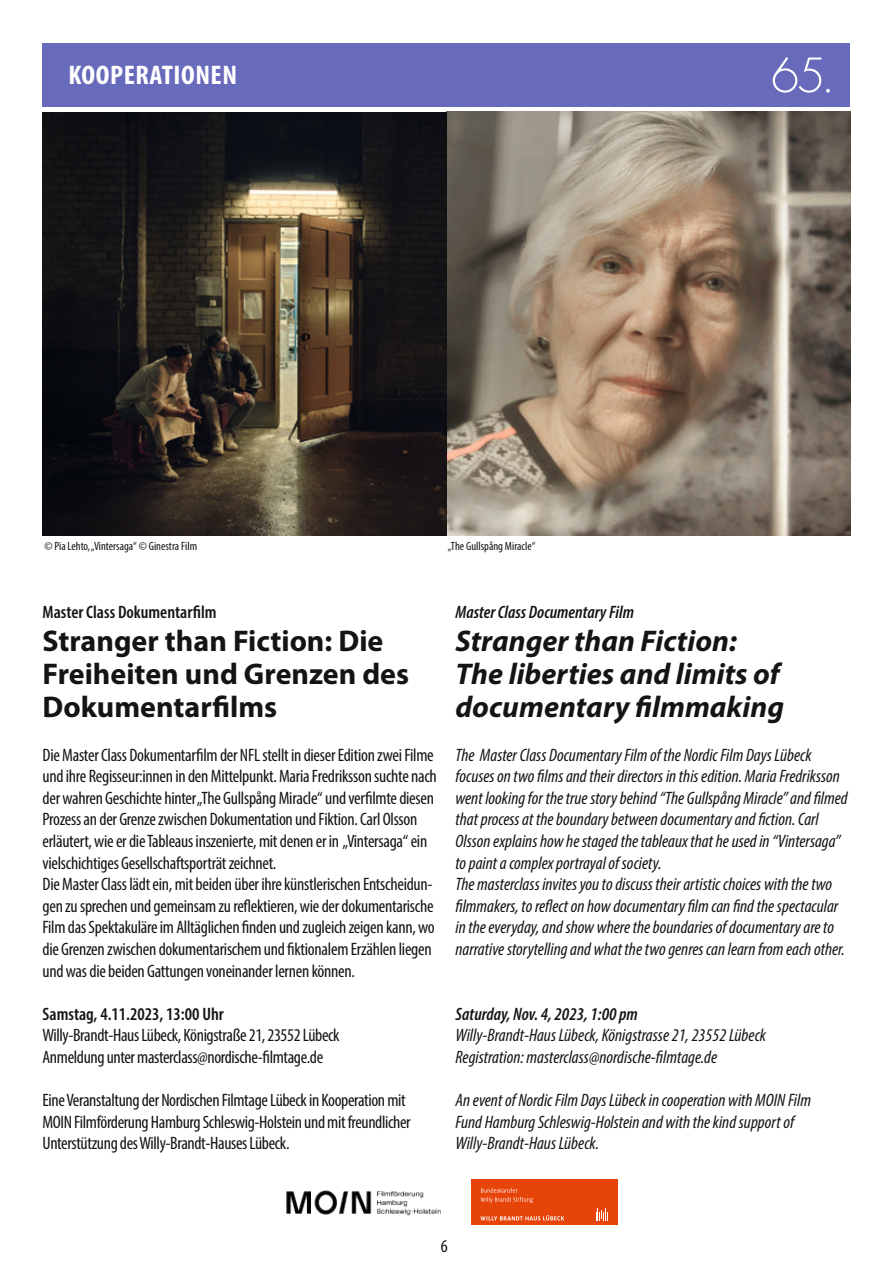
<style>
.page{position:relative;width:893px;height:1263px;background:#fff}
.page>*{position:absolute;margin:0;border:0;box-sizing:border-box;transform-origin:0 0}
.t1{font:italic 700 30px/33.2px "Myriad Pro";color:#131413}
.t2{font:700 30px/33.2px "Myriad Pro";color:#131413}
.t3{font:700 condensed 27px "Myriad Pro";letter-spacing:.02em;color:#fff;scale:1.05 1}
.t4{font:condensed 18px/21.6px "Myriad Pro";letter-spacing:-.015em;color:#131413}
.t5{font:italic condensed 18px/21.6px "Myriad Pro";color:#131413}
.t6{font:italic 600 condensed 18px "Myriad Pro";color:#131413}
.t7{font:600 condensed 18px "Myriad Pro";color:#131413}
.t8{font:condensed 12px "Myriad Pro";color:#131413}
</style>
<div class="page">
<img style="left:446px;top:112px;width:404px;height:424px">
<div style="left:471px;top:1179px;width:147px;height:46px;background:#e7440a"></div>
<svg style="left:480px;top:1215px;width:84px;height:5px"></svg>
<svg style="left:480px;top:1188px;width:53px;height:15px"></svg>
<svg style="left:596px;top:1208px;width:12px;height:12px"></svg>
<div style="left:43px;top:43px;width:807px;height:64px;background:#686abc"></div>
<svg style="left:773px;top:57px;width:57px;height:36px"></svg>
<svg style="left:43px;top:112px;width:403px;height:424px;background:#2f2923"></svg>
<img style="left:286px;top:1190px;width:155px;height:25px">
<p class="t3" style="left:68px;top:58px;width:162px">KOOPERATIONEN</p>
<p class="t8" style="left:44px;top:539px;width:154px">© Pia Lehto, „Vintersaga“ © Ginestra Film</p>
<p class="t8" style="left:448px;top:539px;width:89px">„The Gullspång Miracle“</p>
<p class="t7" style="left:43px;top:601px;width:176px">Master Class Dokumentarfilm</p>
<p class="t2" style="left:43px;top:623px;width:368px">Stranger than Fiction: Die<br>Freiheiten und Grenzen des<br>Dokumentarfilms</p>
<p class="t4" style="left:43px;top:743px;width:396px">Die Master Class Dokumentarfilm der NFL stellt in dieser Edition zwei Filme und ihre Regisseur:innen in den Mittelpunkt. Maria Fredriksson suchte nach der wahren Geschichte hinter „The Gullspång Miracle“ und verfilmte diesen Prozess an der Grenze zwischen Dokumentation und Fiktion. Carl Olsson erläutert, wie er die Tableaus inszenierte, mit denen er in „Vintersaga“ ein vielschichtiges Gesellschaftsporträt zeichnet.</p>
<p class="t4" style="left:43px;top:873px;width:394px">Die Master Class lädt ein, mit beiden über ihre künstlerischen Entscheidun&shy;gen zu sprechen und gemeinsam zu reflektieren, wie der dokumentarische Film das Spektakuläre im Alltäglichen finden und zugleich zeigen kann, wo die Grenzen zwischen dokumentarischem und fiktionalem Erzählen liegen und was die beiden Gattungen voneinander lernen können.</p>
<p class="t7" style="left:43px;top:1003px;width:183px">Samstag, 4.11.2023, 13:00 Uhr</p>
<p class="t4" style="left:43px;top:1024px;width:299px">Willy-Brandt-Haus Lübeck, Königstraße 21, 23552 Lübeck</p>
<p class="t4" style="left:43px;top:1046px;width:282px">Anmeldung unter masterclass@nordische-filmtage.de</p>
<p class="t4" style="left:43px;top:1089px;width:365px">Eine Veranstaltung der Nordischen Filmtage Lübeck in Kooperation mit</p>
<p class="t4" style="left:43px;top:1111px;width:370px">MOIN Filmförderung Hamburg Schleswig-Holstein und mit freundlicher</p>
<p class="t4" style="left:43px;top:1132px;width:249px">Unterstützung des Willy-Brandt-Hauses Lübeck.</p>
<p class="t6" style="left:455px;top:601px;width:180px">Master Class Documentary Film</p>
<p class="t1" style="left:455px;top:623px;width:330px">Stranger than Fiction:<br>The liberties and limits of documentary filmmaking</p>
<p class="t5" style="left:455px;top:743px;width:394px">The Master Class Documentary Film of the Nordic Film Days Lübeck focuses on two films and their directors in this edition. Maria Fredriksson went looking for the true story behind “The Gullspång Miracle” and filmed that process at the boundary between documentary and fiction. Carl Olsson explains how he staged the tableaux that he used in “Vintersaga” to paint a complex portrayal of society.</p>
<p class="t5" style="left:455px;top:873px;width:391px">The masterclass invites you to discuss their artistic choices with the two filmmakers, to reflect on how documentary film can find the spectacular in the everyday, and show where the boundaries of documentary are to narrative storytelling and what the two genres can learn from each other.</p>
<p class="t6" style="left:455px;top:1003px;width:184px">Saturday, Nov. 4, 2023, 1:00 pm</p>
<p class="t5" style="left:455px;top:1024px;width:312px">Willy-Brandt-Haus Lübeck, Königstrasse 21, 23552 Lübeck</p>
<p class="t5" style="left:455px;top:1046px;width:263px">Registration: masterclass@nordische-filmtage.de</p>
<p class="t5" style="left:455px;top:1089px;width:357px">An event of Nordic Film Days Lübeck in cooperation with MOIN Film</p>
<p class="t5" style="left:455px;top:1111px;width:340px">Fund Hamburg Schleswig-Holstein and with the kind support of<br>Willy-Brandt-Haus Lübeck.</p>
<p class="t4" style="left:441px;top:1235px;width:8px">6</p>
</div>
